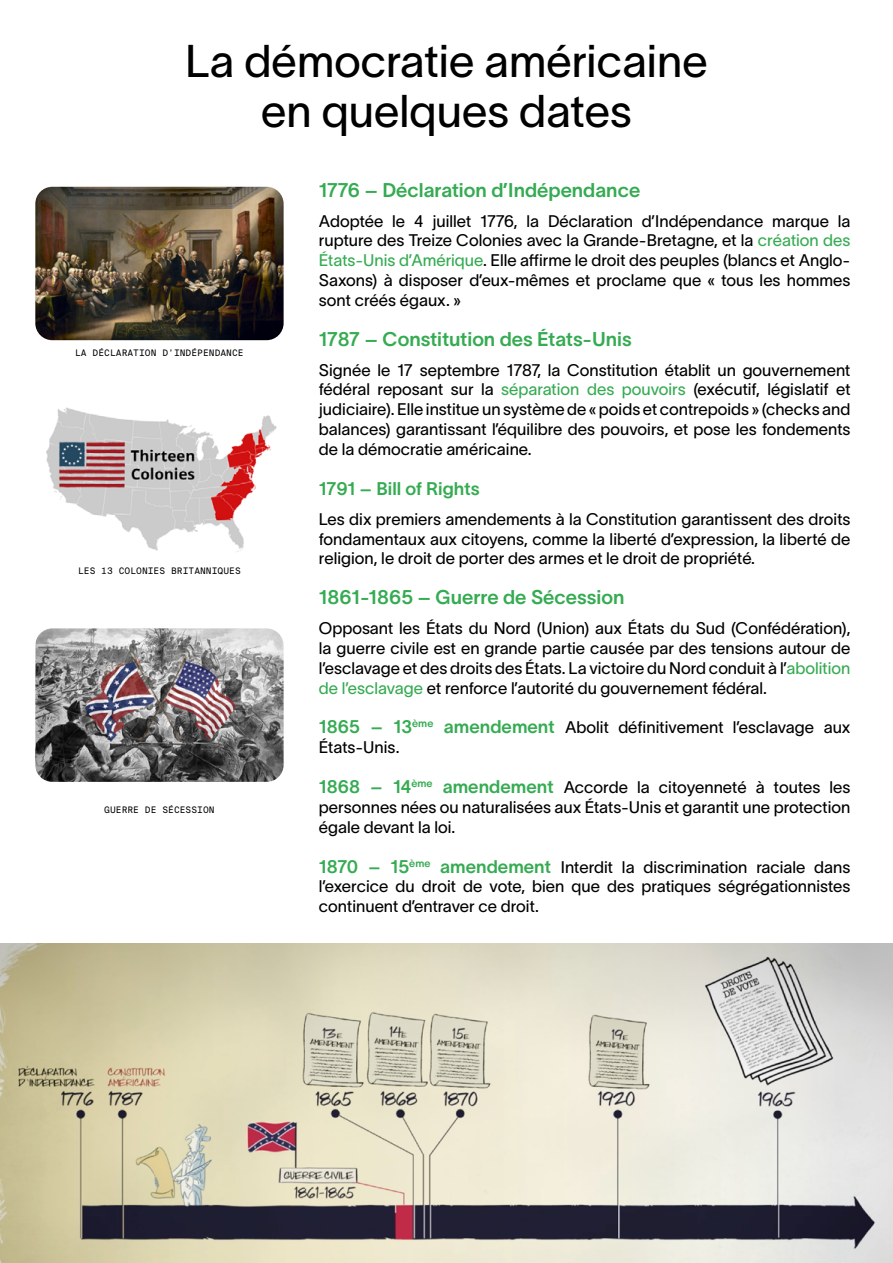
<style>
.page{position:relative;width:893px;height:1263px;background:#fff}
.page>*{position:absolute;margin:0;border:0;box-sizing:border-box;transform-origin:0 0}
.t1{font:45px/49.7px "TWK Lausanne 350";color:#000;text-align:center}
.t2{font:19.5px "TWK Lausanne 600";color:#35ab52}
.t3{font:18px "TWK Lausanne 600";color:#35ab52}
.t4{font:16.5px/20px "TWK Lausanne 350";color:#000;text-align:justify}
.t5{font:9px "Suisse Intl Mono";color:#000}
.s1{color:#35ab52}
.s2{font-family:"TWK Lausanne 600";font-size:18px;color:#35ab52}
</style>
<div class="page">
<img style="left:46px;top:407px;width:231px;height:145px">
<img style="left:0;top:943px;width:893px;height:320px">
<img style="left:35px;top:628px;width:249px;height:154px">
<img style="left:35px;top:187px;width:249px;height:153px">
<h1 class="t1" style="left:185px;top:34px;width:524px">La démocratie américaine en quelques dates</h1>
<p class="t5" style="left:75px;top:347px;width:170px">LA DÉCLARATION D’INDÉPENDANCE</p>
<p class="t5" style="left:78px;top:566px;width:164px">LES 13 COLONIES BRITANNIQUES</p>
<p class="t5" style="left:104px;top:805px;width:112px">GUERRE DE SÉCESSION</p>
<p class="t2" style="left:319px;top:176px;width:323px">1776 – Déclaration d’Indépendance</p>
<p class="t4" style="left:319px;top:210px;width:533px">Adoptée le 4 juillet 1776, la Déclaration d’Indépendance marque la rupture des Treize Colonies avec la Grande-Bretagne, et la <span class="s1">création des États-Unis d’Amérique</span>. Elle affirme le droit des peuples (blancs et Anglo-Saxons) à disposer d’eux-mêmes et proclame que « tous les hommes sont créés égaux. »</p>
<p class="t2" style="left:319px;top:325px;width:314px">1787 – Constitution des États-Unis</p>
<p class="t4" style="left:319px;top:359px;width:533px">Signée le 17 septembre 1787, la Constitution établit un gouvernement fédéral reposant sur la <span class="s1">séparation des pouvoirs</span> (exécutif, législatif et judiciaire). Elle institue un système de « poids et contrepoids » (checks and balances) garantissant l’équilibre des pouvoirs, et pose les fondements de la démocratie américaine.</p>
<p class="t3" style="left:319px;top:476px;width:162px">1791 – Bill of Rights</p>
<p class="t4" style="left:319px;top:508px;width:533px">Les dix premiers amendements à la Constitution garantissent des droits fondamentaux aux citoyens, comme la liberté d’expression, la liberté de religion, le droit de porter des armes et le droit de propriété.</p>
<p class="t2" style="left:319px;top:583px;width:307px">1861-1865 – Guerre de Sécession</p>
<p class="t4" style="left:319px;top:617px;width:533px">Opposant les États du Nord (Union) aux États du Sud (Confédération), la guerre civile est en grande partie causée par des tensions autour de l’esclavage et des droits des États. La victoire du Nord conduit à l’<span class="s1">abolition de l’esclavage</span> et renforce l’autorité du gouvernement fédéral.</p>
<p class="t4" style="left:319px;top:716px;width:533px"><span class="s2">1865 – 13</span><sup>ème</sup> <span class="s2">amendement</span> Abolit définitivement l’esclavage aux<br>États-Unis.</p>
<p class="t4" style="left:319px;top:776px;width:533px"><span class="s2">1868 – 14</span><sup>ème</sup> <span class="s2">amendement</span> Accorde la citoyenneté à toutes les personnes nées ou naturalisées aux États-Unis et garantit une protection égale devant la loi.</p>
<p class="t4" style="left:319px;top:855px;width:533px"><span class="s2">1870 – 15</span><sup>ème</sup> <span class="s2">amendement</span> Interdit la discrimination raciale dans l’exercice du droit de vote, bien que des pratiques ségrégationnistes continuent d’entraver ce droit.</p>
</div>
